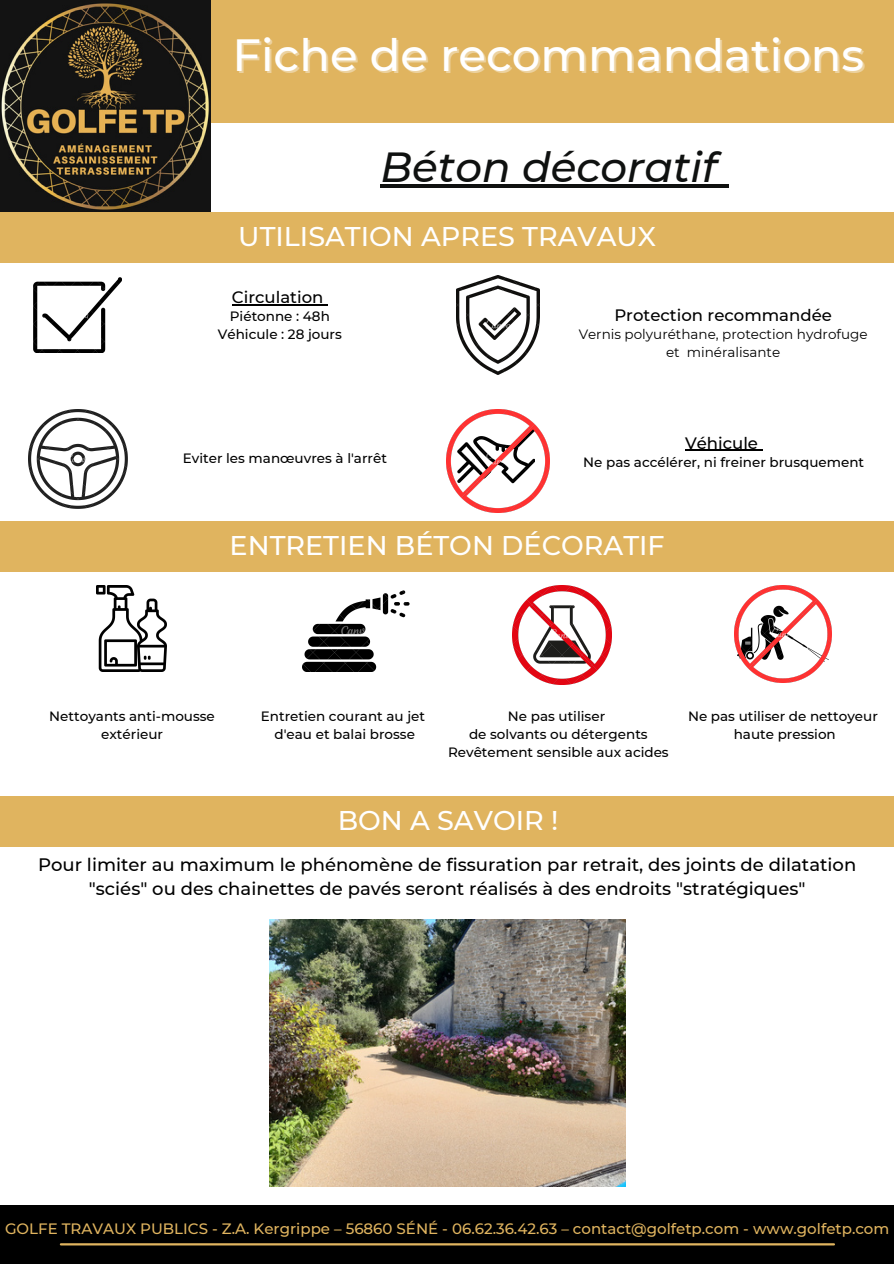
<style>
.page{position:relative;width:894px;height:1264px;background:#fff}
.page>*{position:absolute;margin:0;border:0;box-sizing:border-box;transform-origin:0 0}
.t1{font:500 45px "Montserrat";color:#fff}
.t2{font:italic 500 42px "Montserrat";color:#0f1110}
.t3{font:500 27px "Montserrat";color:#fff}
.t4{font:500 18px/24.8px "Montserrat";color:#000;text-align:center}
.t5{font:500 16.5px "Montserrat";color:#000}
.t6{font:500 15px "Montserrat";color:#e0b45f}
.t7{font:500 13.5px/18px "Montserrat";color:#000;text-align:center}
.t8{font:13.5px/18px "Montserrat";color:#000;text-align:center}
</style>
<div class="page">
<div style="left:210px;top:0;width:683px;height:122px;background:#e0b45f"></div>
<div style="left:0;top:1205px;width:893px;height:58px;background:#000"></div>
<hr style="left:61px;top:1243px;width:772px;height:2px;background:#e0b45f">
<img style="left:0;top:0;width:211px;height:212px">
<div style="left:0;top:212px;width:892px;height:51px;background:#e0b45f"></div>
<div style="left:0;top:521px;width:892px;height:50px;background:#e0b45f"></div>
<div style="left:1px;top:796px;width:892px;height:50px;background:#e0b45f"></div>
<img style="left:34px;top:277px;width:88px;height:76px">
<img style="left:446px;top:409px;width:103px;height:104px">
<img style="left:28px;top:409px;width:99px;height:99px">
<img style="left:457px;top:275px;width:82px;height:99px">
<img style="left:97px;top:585px;width:70px;height:86px">
<img style="left:302px;top:590px;width:107px;height:81px">
<img style="left:512px;top:585px;width:99px;height:99px">
<img style="left:734px;top:585px;width:97px;height:97px">
<img style="left:270px;top:919px;width:355px;height:267px">
<hr style="left:382px;top:186px;width:336px;height:3px;background:#fff;opacity:.4">
<hr style="left:380px;top:184px;width:336px;height:3px;background:#0f1110">
<svg style="left:716px;top:184px;width:13px;height:5px"></svg>
<hr style="left:232px;top:304px;width:91px;height:1px;background:#000">
<hr style="left:684px;top:450px;width:73px;height:1px;background:#000">
<h1 class="t1" style="left:232px;top:28px;width:633px">Fiche de recommandations</h1>
<h2 class="t2" style="left:380px;top:141px;width:338px">Béton décoratif</h2>
<h3 class="t3" style="left:238px;top:220px;width:419px">UTILISATION APRES TRAVAUX</h3>
<p class="t5" style="left:232px;top:287px;width:93px">Circulation</p>
<p class="t7" style="left:218px;top:307px;width:126px">Piétonne : 48h<br>Véhicule : 28 jours</p>
<p class="t7" style="left:183px;top:449px;width:206px">Eviter les manœuvres à l'arrêt</p>
<p class="t5" style="left:614px;top:305px;width:219px">Protection recommandée</p>
<p class="t8" style="left:578px;top:325px;width:290px">Vernis polyuréthane, protection hydrofuge et minéralisante</p>
<p class="t5" style="left:684px;top:433px;width:74px">Véhicule</p>
<p class="t7" style="left:583px;top:453px;width:282px">Ne pas accélérer, ni freiner brusquement</p>
<h3 class="t3" style="left:229px;top:528px;width:436px">ENTRETIEN BÉTON DÉCORATIF</h3>
<p class="t7" style="left:49px;top:707px;width:167px">Nettoyants anti-mousse extérieur</p>
<p class="t7" style="left:261px;top:707px;width:166px">Entretien courant au jet d'eau et balai brosse</p>
<p class="t7" style="left:687px;top:707px;width:191px">Ne pas utiliser de nettoyeur haute pression</p>
<p class="t7" style="left:448px;top:707px;width:222px">Ne pas utiliser<br>de solvants ou détergents<br>Revêtement sensible aux acides</p>
<h3 class="t3" style="left:337px;top:803px;width:222px">BON A SAVOIR !</h3>
<h3 class="t4" style="left:38px;top:851px;width:819px">Pour limiter au maximum le phénomène de fissuration par retrait, des joints de dilatation "sciés" ou des chainettes de pavés seront réalisés à des endroits "stratégiques"</h3>
<p class="t6" style="left:5px;top:1219px;width:885px">GOLFE TRAVAUX PUBLICS - Z.A. Kergrippe – 56860 SÉNÉ - 06.62.36.42.63 – contact@golfetp.com - www.golfetp.com</p>
</div>
